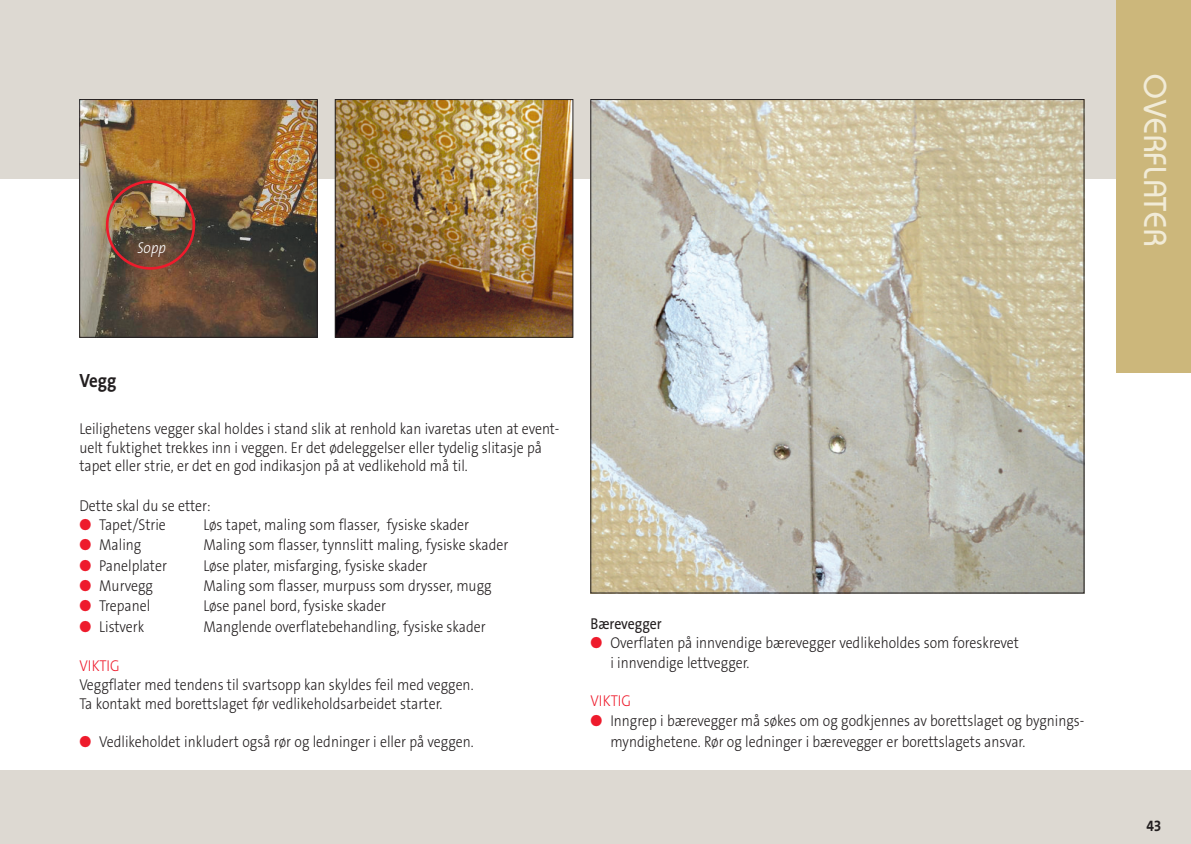
<style>
.page{position:relative;width:1191px;height:844px;background:#fff}
.page>*{position:absolute;margin:0;border:0;box-sizing:border-box;transform-origin:0 0}
.t1{font:500 31.5px "Bauhaus";letter-spacing:.03em;color:#f1ebd7}
.t2{font:700 19.25px "The Sans B7";color:#231f20;scale:.88 1}
.t3{font:300 15.75px/18.9px "The Sans B3";color:#231f20;scale:.88 1}
.t4{font:300 15.75px "The Sans B3";color:#ee1b2c;scale:.88 1}
.t5{font:15.75px "The Sans B5 Plain";color:#231f20;scale:.88 1}
.t6{font:italic 300 15.75px "The Sans B3";color:#fff;scale:.88 1}
.t7{font:700 15.75px "The Sans B7";color:#231f20;scale:.88 1}
.s1{color:#ee1b2c}
</style>
<div class="page">
<div style="left:0;top:770px;width:1191px;height:73px;background:#ddd9d2"></div>
<div style="left:0;top:0;width:1191px;height:179px;background:#ddd9d2"></div>
<div style="left:1116px;top:0;width:75px;height:372px;background:#ccb77b"></div>
<img style="left:81px;top:101px;width:234px;height:234px">
<div style="left:79px;top:99px;width:238px;height:238px;border:1px solid #231f20"></div>
<img style="left:337px;top:101px;width:234px;height:234px">
<div style="left:335px;top:99px;width:238px;height:238px;border:1px solid #231f20"></div>
<img style="left:592px;top:101px;width:490px;height:490px">
<img style="left:106px;top:180px;width:89px;height:89px">
<p class="t6" style="left:137px;top:240px;width:34px">Sopp</p>
<p class="t2" style="left:79px;top:373px;width:43px">Vegg</p>
<p class="t3" style="left:79px;top:420px;width:547px">Leilighetens vegger skal holdes i stand slik at renhold kan ivaretas uten at event&shy;uelt fuktighet trekkes inn i veggen. Er det ødeleggelser eller tydelig slitasje på tapet eller strie, er det en god indikasjon på at vedlikehold må til.</p>
<p class="t3" style="left:79px;top:497px;width:151px">Dette skal du se etter:</p>
<p class="t3" style="left:79px;top:516px;width:100px"><span class="s1">●</span> Tapet/Strie</p>
<p class="t3" style="left:203px;top:516px;width:303px">Løs tapet, maling som flasser, fysiske skader</p>
<p class="t3" style="left:79px;top:536px;width:72px"><span class="s1">●</span> Maling</p>
<p class="t3" style="left:203px;top:536px;width:348px">Maling som flasser, tynnslitt maling, fysiske skader</p>
<p class="t3" style="left:79px;top:557px;width:101px"><span class="s1">●</span> Panelplater</p>
<p class="t3" style="left:203px;top:557px;width:256px">Løse plater, misfarging, fysiske skader</p>
<p class="t3" style="left:79px;top:577px;width:85px"><span class="s1">●</span> Murvegg</p>
<p class="t3" style="left:203px;top:577px;width:329px">Maling som flasser, murpuss som drysser, mugg</p>
<p class="t3" style="left:79px;top:598px;width:82px"><span class="s1">●</span> Trepanel</p>
<p class="t3" style="left:203px;top:598px;width:209px">Løse panel bord, fysiske skader</p>
<p class="t3" style="left:79px;top:618px;width:75px"><span class="s1">●</span> Listverk</p>
<p class="t3" style="left:203px;top:618px;width:322px">Manglende overflatebehandling, fysiske skader</p>
<p class="t4" style="left:79px;top:658px;width:47px">VIKTIG</p>
<p class="t3" style="left:79px;top:676px;width:449px">Veggflater med tendens til svartsopp kan skyldes feil med veggen.<br>Ta kontakt med borettslaget før vedlikeholdsarbeidet starter.</p>
<p class="t3" style="left:79px;top:733px;width:449px"><span class="s1">●</span> Vedlikeholdet inkludert også rør og ledninger i eller på veggen.</p>
<p class="t5" style="left:590px;top:617px;width:83px">Bærevegger</p>
<p class="t3" style="left:610px;top:633px;width:466px;line-height:20.5px;text-indent:-20px"><span class="s1">●</span> Overflaten på innvendige bærevegger vedlikeholdes som foreskrevet i innvendige lettvegger.</p>
<p class="t4" style="left:590px;top:693px;width:47px">VIKTIG</p>
<p class="t3" style="left:610px;top:712px;width:540px;line-height:20.5px;text-indent:-20px"><span class="s1">●</span> Inngrep i bærevegger må søkes om og godkjennes av borettslaget og bygnings&shy;myndighetene. Rør og ledninger i bærevegger er borettslagets ansvar.</p>
<h1 class="t1" style="left:1166px;top:74px;width:173px;rotate:90deg">OVERFLATER</h1>
<p class="t7" style="left:1146px;top:819px;width:19px">43</p>
</div>
